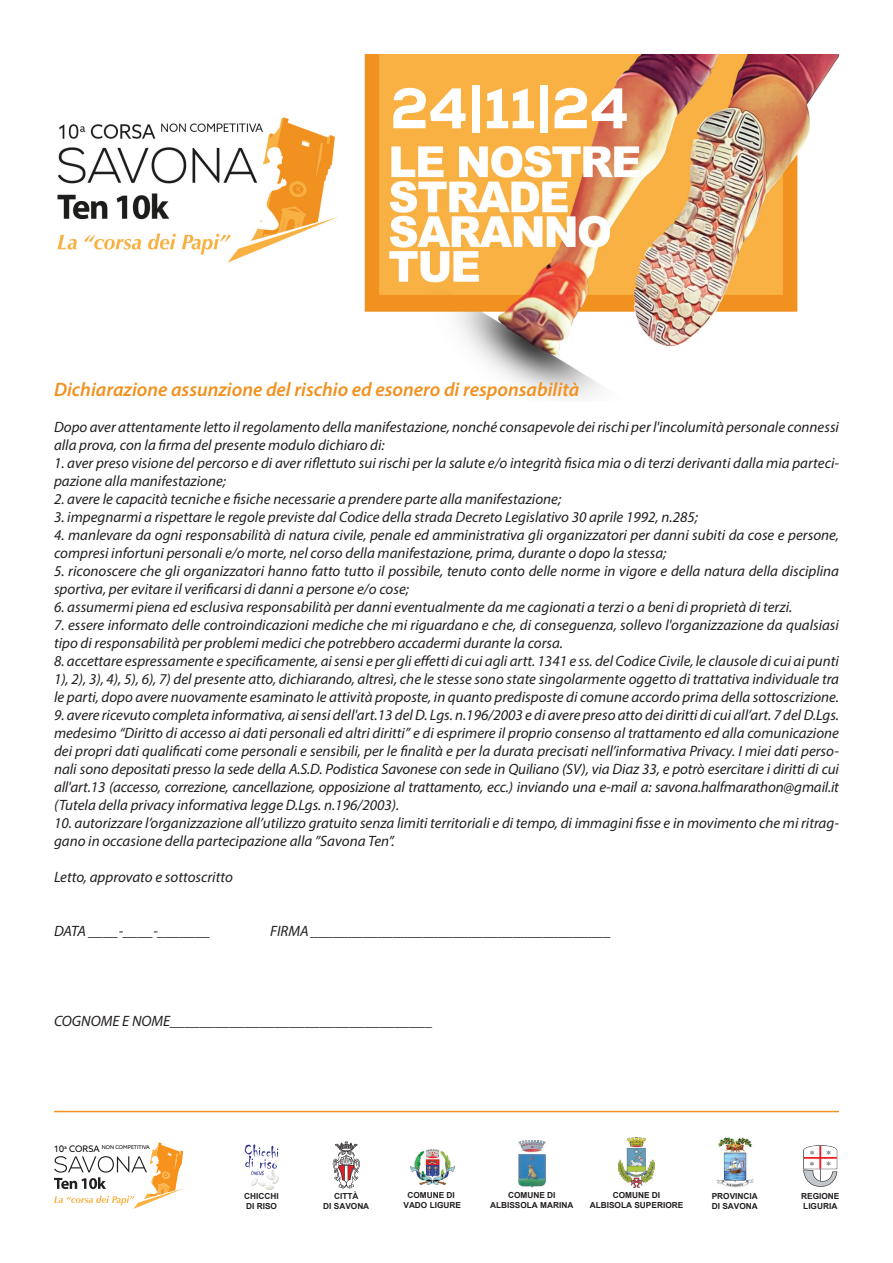
<style>
.page{position:relative;width:893px;height:1263px;background:#fff}
.page>*{position:absolute;margin:0;border:0;box-sizing:border-box;transform-origin:0 0}
.t1{font:800 57px "Nexa";color:#fff}
.t2{font:italic 600 19.5px "Myriad Pro";color:#f19120}
.t3{font:italic 15px/18px "Myriad Pro";color:#231f20}
.t4{font:700 8.25px/9.9px "Arial";color:#231f20;text-align:center}
.t5{font:5.25px "Azo Sans";color:#000}
.s1{font-size:9px}
</style>
<div class="page">
<img style="left:57px;top:54px;width:782px;height:344px">
<hr style="left:54px;top:1111px;width:785px;height:1px;background:#f19120">
<svg style="left:803px;top:1145px;width:34px;height:42px"></svg>
<svg style="left:333px;top:1141px;width:27px;height:47px"></svg>
<svg style="left:244px;top:1144px;width:35px;height:46px"></svg>
<img style="left:716px;top:1137px;width:38px;height:50px">
<img style="left:410px;top:1149px;width:44px;height:35px">
<img style="left:518px;top:1140px;width:27px;height:47px">
<img style="left:618px;top:1137px;width:37px;height:50px">
<svg style="left:54px;top:1142px;width:130px;height:67px"></svg>
<p class="t1" style="left:390px;top:72px;width:240px">24|11|24</p>
<p class="t2" style="left:54px;top:377px;width:527px">Dichiarazione assunzione del rischio ed esonero di responsabilità</p>
<p class="t3" style="left:54px;top:418px;width:786px">Dopo aver attentamente letto il regolamento della manifestazione, nonché consapevole dei rischi per l'incolumità personale connessi alla prova, con la firma del presente modulo dichiaro di:</p>
<p class="t3" style="left:54px;top:454px;width:786px">1. aver preso visione del percorso e di aver riflettuto sui rischi per la salute e/o integrità fisica mia o di terzi derivanti dalla mia parteci&shy;pazione alla manifestazione;</p>
<p class="t3" style="left:54px;top:490px;width:509px">2. avere le capacità tecniche e fisiche necessarie a prendere parte alla manifestazione;</p>
<p class="t3" style="left:54px;top:508px;width:645px">3. impegnarmi a rispettare le regole previste dal Codice della strada Decreto Legislativo 30 aprile 1992, n.285;</p>
<p class="t3" style="left:54px;top:526px;width:786px">4. manlevare da ogni responsabilità di natura civile, penale ed amministrativa gli organizzatori per danni subiti da cose e persone, compresi infortuni personali e/o morte, nel corso della manifestazione, prima, durante o dopo la stessa;</p>
<p class="t3" style="left:54px;top:562px;width:787px">5. riconoscere che gli organizzatori hanno fatto tutto il possibile, tenuto conto delle norme in vigore e della natura della disciplina sportiva, per evitare il verificarsi di danni a persone e/o cose;</p>
<p class="t3" style="left:54px;top:598px;width:740px">6. assumermi piena ed esclusiva responsabilità per danni eventualmente da me cagionati a terzi o a beni di proprietà di terzi.</p>
<p class="t3" style="left:54px;top:616px;width:786px">7. essere informato delle controindicazioni mediche che mi riguardano e che, di conseguenza, sollevo l'organizzazione da qualsiasi tipo di responsabilità per problemi medici che potrebbero accadermi durante la corsa.</p>
<p class="t3" style="left:54px;top:652px;width:787px;text-align:justify">8. accettare espressamente e specificamente, ai sensi e per gli effetti di cui agli artt. 1341 e ss. del Codice Civile, le clausole di cui ai punti 1), 2), 3), 4), 5), 6), 7) del presente atto, dichiarando, altresì, che le stesse sono state singolarmente oggetto di trattativa individuale tra le parti, dopo avere nuovamente esaminato le attività proposte, in quanto predisposte di comune accordo prima della sottoscrizione.</p>
<p class="t3" style="left:54px;top:706px;width:787px;text-align:justify">9. avere ricevuto completa informativa, ai sensi dell'art.13 del D. Lgs. n.196/2003 e di avere preso atto dei diritti di cui all’art. 7 del D.Lgs. medesimo “Diritto di accesso ai dati personali ed altri diritti” e di esprimere il proprio consenso al trattamento ed alla comunicazione dei propri dati qualificati come personali e sensibili, per le finalità e per la durata precisati nell’informativa Privacy. I miei dati perso&shy;nali sono depositati presso la sede della A.S.D. Podistica Savonese con sede in Quiliano (SV), via Diaz 33, e potrò esercitare i diritti di cui all'art.13 (accesso, correzione, cancellazione, opposizione al trattamento, ecc.) inviando una e-mail a: savona.halfmarathon@gmail.it (Tutela della privacy informativa legge D.Lgs. n.196/2003).</p>
<p class="t3" style="left:54px;top:814px;width:786px">10. autorizzare l’organizzazione all’utilizzo gratuito senza limiti territoriali e di tempo, di immagini fisse e in movimento che mi ritrag&shy;gano in occasione della partecipazione alla ”Savona Ten”.</p>
<p class="t3" style="left:54px;top:868px;width:180px">Letto, approvato e sottoscritto</p>
<p class="t3" style="left:54px;top:922px;width:158px">DATA ____-____-_______</p>
<p class="t3" style="left:270px;top:922px;width:343px">FIRMA ________________________________________</p>
<p class="t3" style="left:54px;top:1012px;width:380px">COGNOME E NOME___________________________________</p>
<p class="t5" style="left:54px;top:1144px;width:97px"><span class="s1">10</span>a <span class="s1">CORSA</span> NON COMPETITIVA</p>
<p class="t4" style="left:323px;top:1191px;width:48px">CITTÀ<br>DI SAVONA</p>
<p class="t4" style="left:403px;top:1191px;width:59px">COMUNE DI<br>VADO LIGURE</p>
<p class="t4" style="left:490px;top:1191px;width:85px">COMUNE DI<br>ALBISSOLA MARINA</p>
<p class="t4" style="left:590px;top:1191px;width:95px">COMUNE DI<br>ALBISOLA SUPERIORE</p>
<p class="t4" style="left:244px;top:1191px;width:36px;text-align:left">CHICCHI<br>DI RISO</p>
<p class="t4" style="left:712px;top:1191px;width:48px;text-align:left">PROVINCIA<br>DI SAVONA</p>
<p class="t4" style="left:801px;top:1191px;width:40px;text-align:left">REGIONE<br>LIGURIA</p>
</div>
